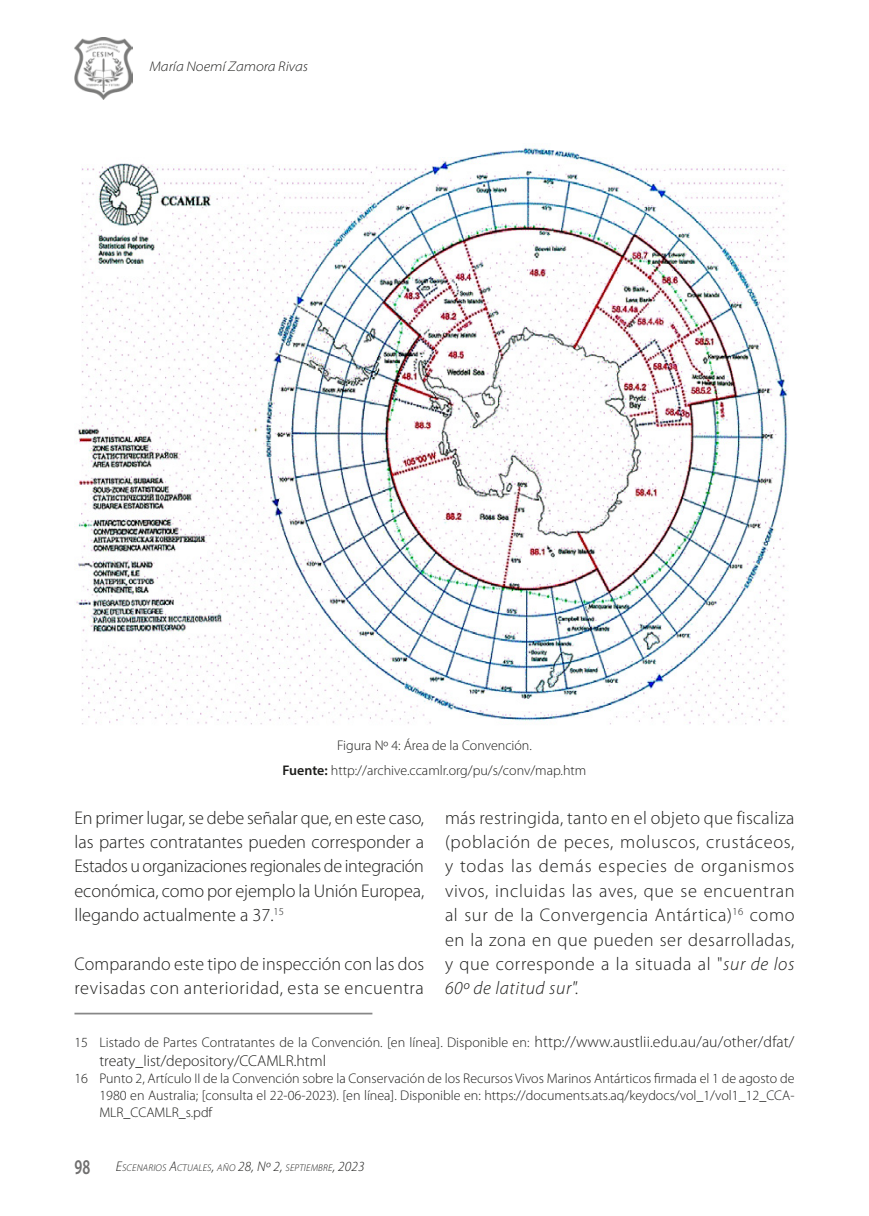
<style>
.page{position:relative;width:869px;height:1216px;background:#fff}
.page>*{position:absolute;margin:0;border:0;box-sizing:border-box;transform-origin:0 0}
.t1{font:300 18.38px/24.3px "Myriad Pro";letter-spacing:.02em;color:#1d1d1b;text-align:justify}
.t2{font:300 15.75px "Myriad Pro";color:#1d1d1b}
.t3{font:300 14px/16.8px "Myriad Pro";color:#1d1d1b;text-align:center}
.t4{font:italic 300 semi-expanded 14px "Myriad Pro";color:#1d1d1b}
.t5{font:italic 300 9.8px "Myriad Pro";letter-spacing:.02em;color:#1d1d1b}
.s1{font-weight:600}
.s2{font-style:italic}
.s3{font-size:15.75px}
.s4{font-weight:600;font-style:normal;font-size:21px;color:#706f6f}
.s5{font-size:14px}
</style>
<div class="page">
<img style="left:74px;top:37px;width:58px;height:62px">
<hr style="left:74px;top:1012px;width:298px;height:2px;background:#878787">
<img style="left:76px;top:147px;width:713px;height:578px">
<p class="t4" style="left:149px;top:58px;width:160px">María Noemí Zamora Rivas</p>
<p class="t3" style="left:282px;top:733px;width:305px;line-height:24.3px">Figura Nº 4: Área de la Convención.<br><span class="s1">Fuente:</span> http://archive.ccamlr.org/pu/s/conv/map.htm</p>
<p class="t1" style="left:74px;top:805px;width:351px">En primer lugar, se debe señalar que, en este caso, las partes contratantes pueden corresponder a Estados u organizaciones regionales de integración económica, como por ejemplo la Unión Europea, llegando actualmente a 37.<sup>15</sup></p>
<p class="t1" style="left:74px;top:952px;width:351px">Comparando este tipo de inspección con las dos revisadas con anterioridad, esta se encuentra</p>
<p class="t1" style="left:445px;top:805px;width:351px">más restringida, tanto en el objeto que fiscaliza (población de peces, moluscos, crustáceos, y todas las demás especies de organismos vivos, incluidas las aves, que se encuentran al sur de la Convergencia Antártica)<sup>16</sup> como en la zona en que pueden ser desarrolladas, y que corresponde a la situada al "<span class="s2">sur de los 60º de latitud sur".</span></p>
<p class="t3" style="left:74px;top:1034px;width:721px">15 Listado de Partes Contratantes de la Convención. [en línea]. Disponible en: <span class="s3">http://www.austlii.edu.au/au/other/dfat/</span></p>
<p class="t2" style="left:99px;top:1052px;width:228px">treaty_list/depository/CCAMLR.html</p>
<p class="t3" style="left:99px;top:1070px;width:696px;text-align:justify;text-indent:-25px">16 Punto 2, Artículo II de la Convención sobre la Conservación de los Recursos Vivos Marinos Antárticos firmada el 1 de agosto de 1980 en Australia; [consulta el 22-06-2023). [en línea]. Disponible en: https://documents.ats.aq/keydocs/vol_1/vol1_12_CCA-MLR_CCAMLR_s.pdf</p>
<p class="t5" style="left:74px;top:1162px;width:291px"><span class="s4">98</span> <span class="s5">E</span>SCENARIOS <span class="s5">A</span>CTUALES<span class="s5">,</span> AÑO <span class="s5">28, Nº 2,</span> SEPTIEMBRE<span class="s5">, 2023</span></p>
</div>
